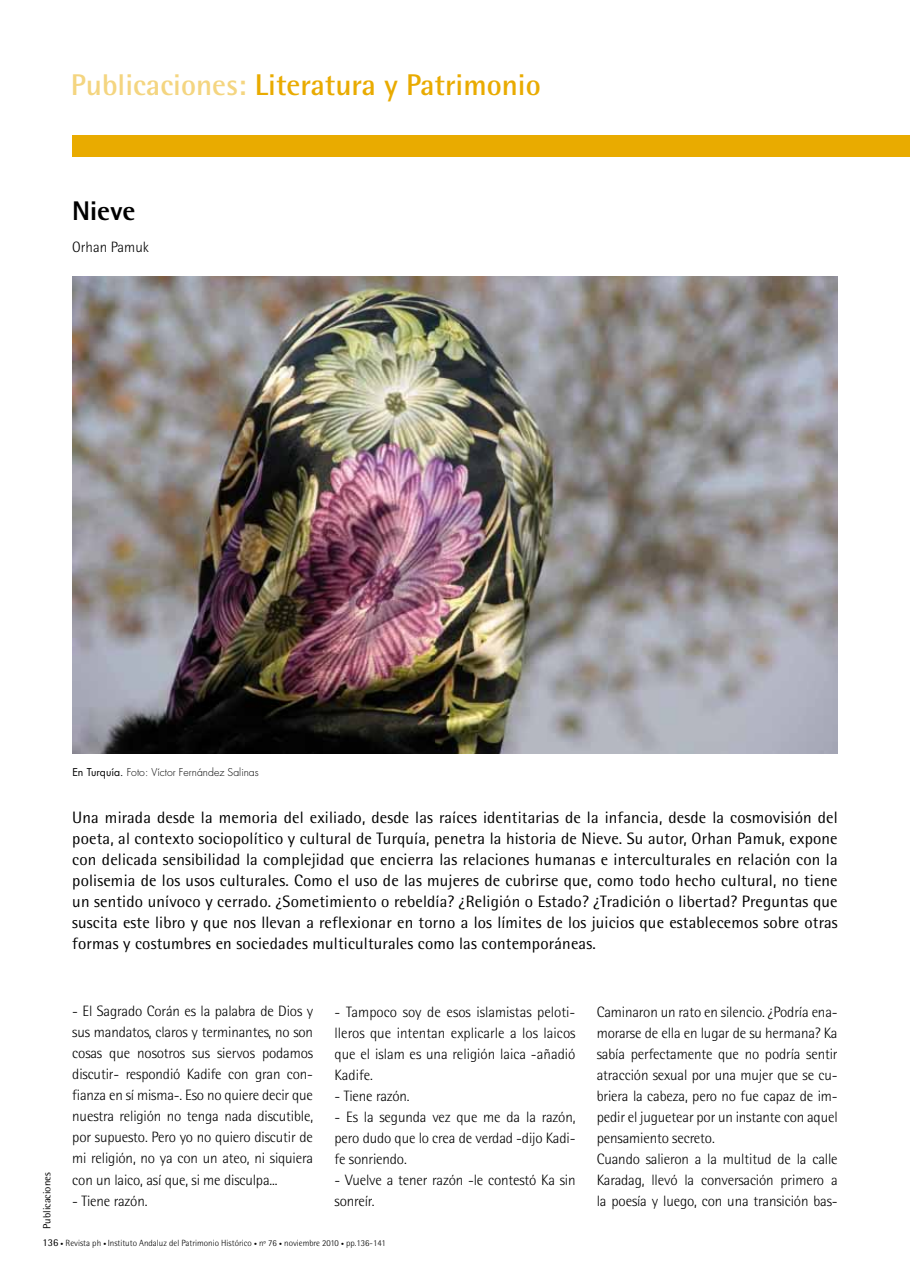
<style>
.page{position:relative;width:910px;height:1280px;background:#fff}
.page>*{position:absolute;margin:0;border:0;box-sizing:border-box;transform-origin:0 0}
.t1{font:700 30px "Rotis Semi Sans";color:#e9ab00}
.t2{font:800 27px "Rotis Semi Sans";color:#000}
.t3{font:16.5px/21px "Rotis Semi Sans";letter-spacing:.01em;color:#000;text-align:justify}
.t4{font:300 15px/21px "Rotis Semi Sans";letter-spacing:-.01em;color:#000;text-align:justify}
.t5{font:300 10.5px "Futura";color:#000}
.t6{font:10.5px "Rotis Semi Sans";color:#000}
.t7{font:300 9px "Rotis Semi Sans";color:#000}
.s1{color:#f4d580}
.s2{font-weight:400}
.s3{font-weight:400;font-size:10.5px}
.s4{font-size:6px}
</style>
<div class="page">
<div style="left:72px;top:135px;width:829px;height:21px;background:#e9ab00"></div>
<div style="left:901px;top:135px;width:9px;height:21px;background:#e9ab00"></div>
<img style="left:72px;top:276px;width:766px;height:478px">
<h1 class="t1" style="left:71px;top:66px;width:471px"><span class="s1">Publicaciones:</span> Literatura y Patrimonio</h1>
<h2 class="t2" style="left:72px;top:193px;width:65px">Nieve</h2>
<p class="t4" style="left:72px;top:236px;width:78px">Orhan Pamuk</p>
<p class="t5" style="left:72px;top:765px;width:188px"><span class="s2">En Turquía.</span> Foto: Víctor Fernández Salinas</p>
<p class="t6" style="left:41px;top:1229px;width:58px;rotate:-90deg">Publicaciones</p>
<p class="t3" style="left:72px;top:807px;width:767px">Una mirada desde la memoria del exiliado, desde las raíces identitarias de la infancia, desde la cosmovisión del poeta, al contexto sociopolítico y cultural de Turquía, penetra la historia de Nieve. Su autor, Orhan Pamuk, expone con delicada sensibilidad la complejidad que encierra las relaciones humanas e interculturales en relación con la polisemia de los usos culturales. Como el uso de las mujeres de cubrirse que, como todo hecho cultural, no tiene un sentido unívoco y cerrado. ¿Sometimiento o rebeldía? ¿Religión o Estado? ¿Tradición o libertad? Preguntas que suscita este libro y que nos llevan a reflexionar en torno a los límites de los juicios que establecemos sobre otras formas y costumbres en sociedades multiculturales como las contemporáneas.</p>
<p class="t4" style="left:72px;top:1001px;width:242px">- El Sagrado Corán es la palabra de Dios y sus mandatos, claros y terminantes, no son cosas que nosotros sus siervos podamos discutir- respondió Kadife con gran con&shy;fianza en sí misma-. Eso no quiere decir que nuestra religión no tenga nada discutible, por supuesto. Pero yo no quiero discutir de mi religión, no ya con un ateo, ni siquiera con un laico, así que, si me disculpa...</p>
<p class="t4" style="left:72px;top:1190px;width:77px">- Tiene razón.</p>
<p class="t4" style="left:335px;top:1001px;width:242px">- Tampoco soy de esos islamistas peloti&shy;lleros que intentan explicarle a los laicos que el islam es una religión laica -añadió Kadife.</p>
<p class="t4" style="left:335px;top:1085px;width:77px">- Tiene razón.</p>
<p class="t4" style="left:335px;top:1106px;width:242px">- Es la segunda vez que me da la razón, pero dudo que lo crea de verdad -dijo Kadi&shy;fe sonriendo.</p>
<p class="t4" style="left:335px;top:1169px;width:242px">- Vuelve a tener razón -le contestó Ka sin sonreír.</p>
<p class="t4" style="left:597px;top:1002px;width:242px;text-align:left">Caminaron un rato en silencio. ¿Podría ena&shy;morarse de ella en lugar de su hermana? Ka sabía perfectamente que no podría sentir atracción sexual por una mujer que se cu&shy;briera la cabeza, pero no fue capaz de im&shy;pedir el juguetear por un instante con aquel pensamiento secreto.<br>Cuando salieron a la multitud de la calle Karadag, llevó la conversación primero a la poesía y luego, con una transición bas-</p>
<p class="t7" style="left:43px;top:1238px;width:345px"><span class="s3">136</span> <span class="s4">•</span> Revista ph <span class="s4">•</span> Instituto Andaluz del Patrimonio Histórico <span class="s4">•</span> nº 76 <span class="s4">•</span> noviembre 2010 <span class="s4">•</span> pp.136-141</p>
</div>
